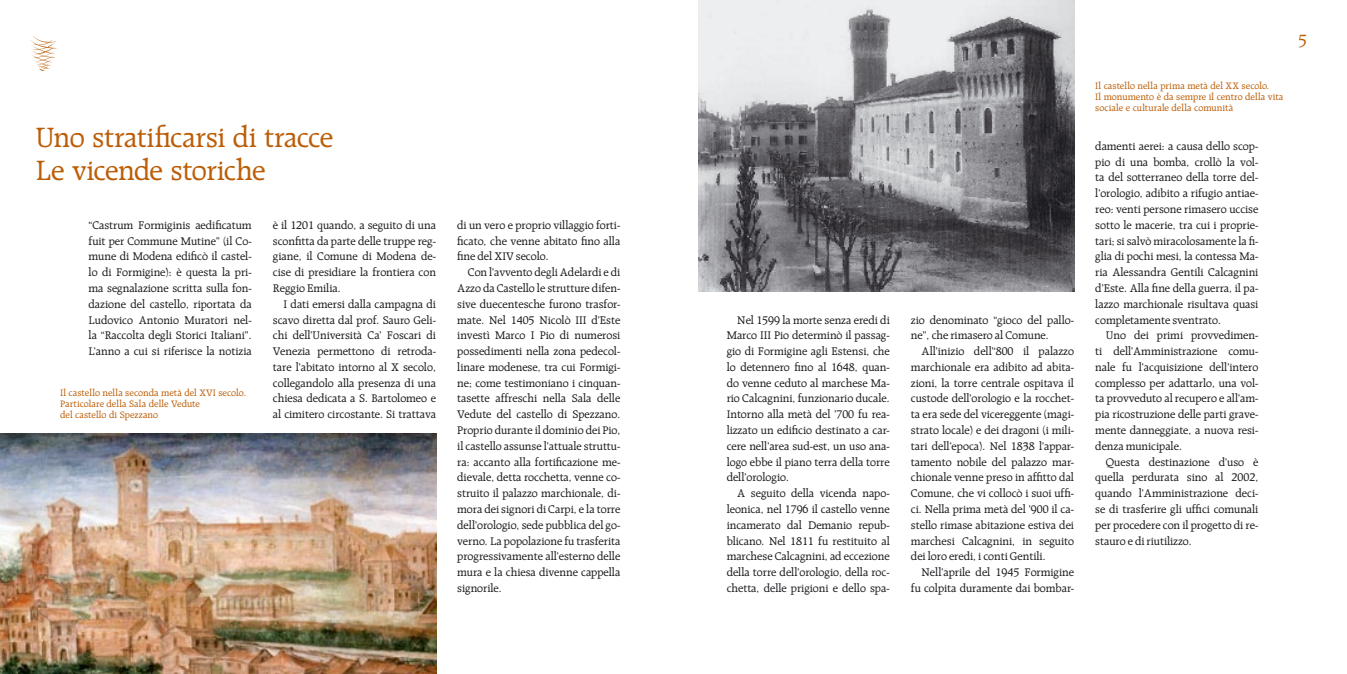
<style>
.page{position:relative;width:1347px;height:674px;background:#fff}
.page>*{position:absolute;margin:0;border:0;box-sizing:border-box;transform-origin:0 0}
._0_titolo{font:30px "Raleigh LT";letter-spacing:-.015em;color:#bc5d06}
.t1{font:17.5px "Raleigh LT";color:#bc5d06}
._1b_testo_normale_rientrato{font:11.88px/15.8px "Raleigh LT";color:#1b1b1f;text-align:justify}
._1_testo_normale{font:11.88px/15.8px "Raleigh LT";color:#1b1b1f;text-align:justify}
._2_didascalia_sotto{font:10px/11.2px "Raleigh LT";letter-spacing:.01em;color:#bc5d06}
._2_didascalia_sopra{font:10px/11.2px "Raleigh LT";letter-spacing:.01em;color:#bc5d06}
</style>
<div class="page">
<svg style="left:30px;top:36px;width:27px;height:35px"></svg>
<img style="left:698px;top:0;width:376px;height:292px">
<img style="left:0;top:433px;width:436px;height:240px">
<p class="_0_titolo" style="left:35px;top:121px;width:299px">Uno stratificarsi di tracce</p>
<p class="_0_titolo" style="left:35px;top:153px;width:231px">Le vicende storiche</p>
<p class="_1_testo_normale" style="left:89px;top:217px;width:165px">“Castrum Formiginis aedificatum fuit per Commune Mutine” (il Co&shy;mune di Modena edificò il castel&shy;lo di Formigine): è questa la pri&shy;ma segnalazione scritta sulla fon&shy;dazione del castello, riportata da Ludovico Antonio Muratori nel&shy;la “Raccolta degli Storici Italiani”.<br>L’anno a cui si riferisce la notizia</p>
<p class="_1_testo_normale" style="left:273px;top:217px;width:164px">è il 1201 quando, a seguito di una sconfitta da parte delle truppe reg&shy;giane, il Comune di Modena de&shy;cise di presidiare la frontiera con Reggio Emilia.</p>
<p class="_1b_testo_normale_rientrato" style="left:273px;top:296px;width:165px;text-indent:11px">I dati emersi dalla campagna di scavo diretta dal prof. Sauro Geli&shy;chi dell’Università Ca’ Foscari di Venezia permettono di retroda&shy;tare l’abitato intorno al X secolo, collegandolo alla presenza di una chiesa dedicata a S. Bartolomeo e al cimitero circostante. Si trattava</p>
<p class="_2_didascalia_sopra" style="left:60px;top:386px;width:187px">Il castello nella seconda metà del XVI secolo.<br>Particolare della Sala delle Vedute<br>del castello di Spezzano</p>
<p class="_1b_testo_normale_rientrato" style="left:457px;top:217px;width:164px">di un vero e proprio villaggio forti&shy;ficato, che venne abitato fino alla fine del XIV secolo.</p>
<p class="_1b_testo_normale_rientrato" style="left:457px;top:264px;width:165px;text-indent:11px">Con l’avvento degli Adelardi e di Azzo da Castello le strutture difen&shy;sive duecentesche furono trasfor&shy;mate. Nel 1405 Nicolò III d’Este investì Marco I Pio di numerosi possedimenti nella zona pedecol&shy;linare modenese, tra cui Formigi&shy;ne; come testimoniano i cinquan&shy;tasette affreschi nella Sala delle Vedute del castello di Spezzano.<br>Proprio durante il dominio dei Pio, il castello assunse l’attuale struttu&shy;ra: accanto alla fortificazione me&shy;dievale, detta rocchetta, venne co&shy;struito il palazzo marchionale, di&shy;mora dei signori di Carpi, e la torre dell’orologio, sede pubblica del go&shy;verno. La popolazione fu trasferita progressivamente all’esterno delle mura e la chiesa divenne cappella signorile.</p>
<p class="_1b_testo_normale_rientrato" style="left:726px;top:311px;width:165px;text-indent:11px">Nel 1599 la morte senza eredi di Marco III Pio determinò il passag&shy;gio di Formigine agli Estensi, che lo detennero fino al 1648, quan&shy;do venne ceduto al marchese Ma&shy;rio Calcagnini, funzionario ducale.<br>Intorno alla metà del ’700 fu rea&shy;lizzato un edificio destinato a car&shy;cere nell’area sud-est, un uso ana&shy;logo ebbe il piano terra della torre dell’orologio.</p>
<p class="_1b_testo_normale_rientrato" style="left:726px;top:485px;width:165px;text-indent:11px">A seguito della vicenda napo&shy;leonica, nel 1796 il castello venne incamerato dal Demanio repub&shy;blicano. Nel 1811 fu restituito al marchese Calcagnini, ad eccezione della torre dell’orologio, della roc&shy;chetta, delle prigioni e dello spa-</p>
<p class="_1b_testo_normale_rientrato" style="left:911px;top:311px;width:164px">zio denominato “gioco del pallo&shy;ne”, che rimasero al Comune.</p>
<p class="_1b_testo_normale_rientrato" style="left:911px;top:343px;width:164px;text-indent:11px">All’inizio dell’‘800 il palazzo marchionale era adibito ad abita&shy;zioni, la torre centrale ospitava il custode dell’orologio e la rocchet&shy;ta era sede del vicereggente (magi&shy;strato locale) e dei dragoni (i mili&shy;tari dell’epoca). Nel 1838 l’appar&shy;tamento nobile del palazzo mar&shy;chionale venne preso in affitto dal Comune, che vi collocò i suoi uffi&shy;ci. Nella prima metà del ’900 il ca&shy;stello rimase abitazione estiva dei marchesi Calcagnini, in seguito dei loro eredi, i conti Gentili.</p>
<p class="_1b_testo_normale_rientrato" style="left:911px;top:564px;width:164px;text-align:right">Nell’aprile del 1945 Formigine fu colpita duramente dai bombar-</p>
<p class="_2_didascalia_sotto" style="left:1095px;top:80px;width:189px">Il castello nella prima metà del XX secolo.<br>Il monumento è da sempre il centro della vita sociale e culturale della comunità</p>
<p class="_1b_testo_normale_rientrato" style="left:1095px;top:138px;width:164px">damenti aerei: a causa dello scop&shy;pio di una bomba, crollò la vol&shy;ta del sotterraneo della torre del&shy;l’orologio, adibito a rifugio antiae&shy;reo: venti persone rimasero uccise sotto le macerie, tra cui i proprie&shy;tari; si salvò miracolosamente la fi&shy;glia di pochi mesi, la contessa Ma&shy;ria Alessandra Gentili Calcagnini d’Este. Alla fine della guerra, il pa&shy;lazzo marchionale risultava quasi completamente sventrato.</p>
<p class="_1b_testo_normale_rientrato" style="left:1095px;top:327px;width:164px;text-indent:11px">Uno dei primi provvedimen&shy;ti dell’Amministrazione comu&shy;nale fu l’acquisizione dell’intero complesso per adattarlo, una vol&shy;ta provveduto al recupero e all’am&shy;pia ricostruzione delle parti grave&shy;mente danneggiate, a nuova resi&shy;denza municipale.</p>
<p class="_1b_testo_normale_rientrato" style="left:1095px;top:453px;width:164px;text-indent:11px">Questa destinazione d’uso è quella perdurata sino al 2002, quando l’Amministrazione deci&shy;se di trasferire gli uffici comunali per procedere con il progetto di re&shy;stauro e di riutilizzo.</p>
<h2 class="t1" style="left:1298px;top:31px;width:10px">5</h2>
</div>
